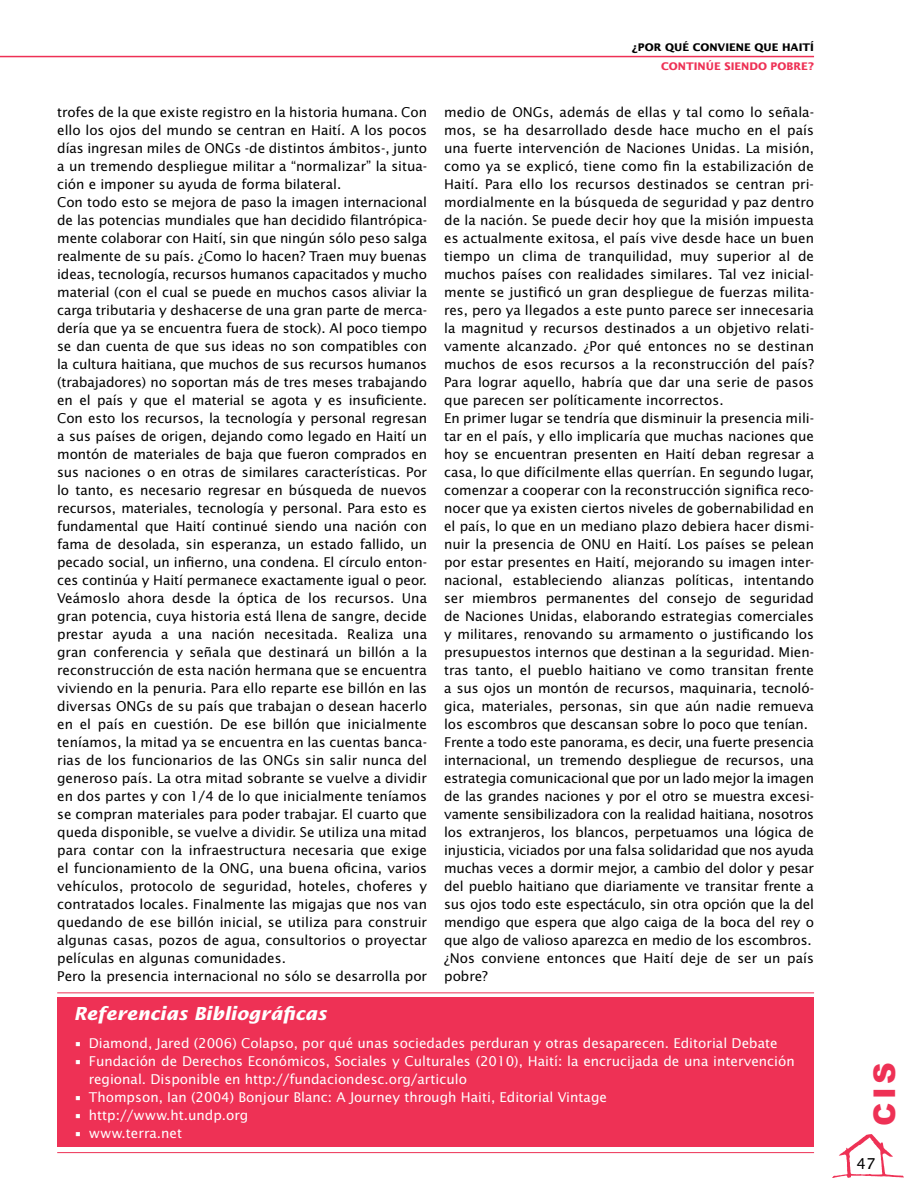
<style>
.page{position:relative;width:910px;height:1188px;background:#fff}
.page>*{position:absolute;margin:0;border:0;box-sizing:border-box;transform-origin:0 0}
.t1{font:900 30px "Arial";color:#ee3155}
.t2{font:italic 700 18px "Lucida Sans";color:#fff}
.t3{font:15px "Lucida Sans";color:#000}
.t4{font:13.5px/18px "Lucida Sans";letter-spacing:-.005em;color:#000}
.t5{font:13.5px/18px "Lucida Sans";color:#fff}
.t6{font:700 10.5px "Lucida Sans";color:#000}
.t7{font:700 10.5px "Lucida Sans";color:#ee3155}
</style>
<div class="page">
<svg style="left:832px;top:1134px;width:71px;height:44px"></svg>
<div style="left:57px;top:998px;width:756px;height:149px;background:#ee3155"></div>
<hr style="left:57px;top:1152px;width:757px;height:1px;background:#ee3155">
<hr style="left:57px;top:992px;width:757px;height:1px;background:#ee3155">
<hr style="left:0;top:56px;width:814px;height:1px;background:#ee3155">
<p class="t6" style="left:632px;top:43px;width:183px">¿POR QUÉ CONVIENE QUE HAITÍ</p>
<p class="t7" style="left:661px;top:62px;width:154px">CONTINÚE SIENDO POBRE?</p>
<p class="t4" style="left:57px;top:104px;width:371px">trofes de la que existe registro en la historia humana. Con ello los ojos del mundo se centran en Haití. A los pocos días ingresan miles de ONGs -de distintos ámbitos-, junto a un tremendo despliegue militar a “normalizar” la situa&shy;ción e imponer su ayuda de forma bilateral.<br>Con todo esto se mejora de paso la imagen internacional de las potencias mundiales que han decidido filantrópica&shy;mente colaborar con Haití, sin que ningún sólo peso salga realmente de su país. ¿Como lo hacen? Traen muy buenas ideas, tecnología, recursos humanos capacitados y mucho material (con el cual se puede en muchos casos aliviar la carga tributaria y deshacerse de una gran parte de merca&shy;dería que ya se encuentra fuera de stock). Al poco tiempo se dan cuenta de que sus ideas no son compatibles con la cultura haitiana, que muchos de sus recursos humanos (trabajadores) no soportan más de tres meses trabajando en el país y que el material se agota y es insuficiente.<br>Con esto los recursos, la tecnología y personal regresan a sus países de origen, dejando como legado en Haití un montón de materiales de baja que fueron comprados en sus naciones o en otras de similares características. Por lo tanto, es necesario regresar en búsqueda de nuevos recursos, materiales, tecnología y personal. Para esto es fundamental que Haití continué siendo una nación con fama de desolada, sin esperanza, un estado fallido, un pecado social, un infierno, una condena. El círculo enton&shy;ces continúa y Haití permanece exactamente igual o peor.<br>Veámoslo ahora desde la óptica de los recursos. Una gran potencia, cuya historia está llena de sangre, decide prestar ayuda a una nación necesitada. Realiza una gran conferencia y señala que destinará un billón a la reconstrucción de esta nación hermana que se encuentra viviendo en la penuria. Para ello reparte ese billón en las diversas ONGs de su país que trabajan o desean hacerlo en el país en cuestión. De ese billón que inicialmente teníamos, la mitad ya se encuentra en las cuentas banca&shy;rias de los funcionarios de las ONGs sin salir nunca del generoso país. La otra mitad sobrante se vuelve a dividir en dos partes y con 1/4 de lo que inicialmente teníamos se compran materiales para poder trabajar. El cuarto que queda disponible, se vuelve a dividir. Se utiliza una mitad para contar con la infraestructura necesaria que exige el funcionamiento de la ONG, una buena oficina, varios vehículos, protocolo de seguridad, hoteles, choferes y contratados locales. Finalmente las migajas que nos van quedando de ese billón inicial, se utiliza para construir algunas casas, pozos de agua, consultorios o proyectar películas en algunas comunidades.<br>Pero la presencia internacional no sólo se desarrolla por</p>
<p class="t4" style="left:444px;top:104px;width:371px">medio de ONGs, además de ellas y tal como lo señala&shy;mos, se ha desarrollado desde hace mucho en el país una fuerte intervención de Naciones Unidas. La misión, como ya se explicó, tiene como fin la estabilización de Haití. Para ello los recursos destinados se centran pri&shy;mordialmente en la búsqueda de seguridad y paz dentro de la nación. Se puede decir hoy que la misión impuesta es actualmente exitosa, el país vive desde hace un buen tiempo un clima de tranquilidad, muy superior al de muchos países con realidades similares. Tal vez inicial&shy;mente se justificó un gran despliegue de fuerzas milita&shy;res, pero ya llegados a este punto parece ser innecesaria la magnitud y recursos destinados a un objetivo relati&shy;vamente alcanzado. ¿Por qué entonces no se destinan muchos de esos recursos a la reconstrucción del país?<br>Para lograr aquello, habría que dar una serie de pasos que parecen ser políticamente incorrectos.<br>En primer lugar se tendría que disminuir la presencia mili&shy;tar en el país, y ello implicaría que muchas naciones que hoy se encuentran presenten en Haití deban regresar a casa, lo que difícilmente ellas querrían. En segundo lugar, comenzar a cooperar con la reconstrucción significa reco&shy;nocer que ya existen ciertos niveles de gobernabilidad en el país, lo que en un mediano plazo debiera hacer dismi&shy;nuir la presencia de ONU en Haití. Los países se pelean por estar presentes en Haití, mejorando su imagen inter&shy;nacional, estableciendo alianzas políticas, intentando ser miembros permanentes del consejo de seguridad de Naciones Unidas, elaborando estrategias comerciales y militares, renovando su armamento o justificando los presupuestos internos que destinan a la seguridad. Mien&shy;tras tanto, el pueblo haitiano ve como transitan frente a sus ojos un montón de recursos, maquinaria, tecnoló&shy;gica, materiales, personas, sin que aún nadie remueva los escombros que descansan sobre lo poco que tenían.<br>Frente a todo este panorama, es decir, una fuerte presencia internacional, un tremendo despliegue de recursos, una estrategia comunicacional que por un lado mejor la imagen de las grandes naciones y por el otro se muestra excesi&shy;vamente sensibilizadora con la realidad haitiana, nosotros los extranjeros, los blancos, perpetuamos una lógica de injusticia, viciados por una falsa solidaridad que nos ayuda muchas veces a dormir mejor, a cambio del dolor y pesar del pueblo haitiano que diariamente ve transitar frente a sus ojos todo este espectáculo, sin otra opción que la del mendigo que espera que algo caiga de la boca del rey o que algo de valioso aparezca en medio de los escombros. ¿Nos conviene entonces que Haití deje de ser un país pobre?</p>
<h2 class="t2" style="left:74px;top:1006px;width:254px">Referencias Bibliográficas</h2>
<p class="t5" style="left:74px;top:1036px;width:705px">• Diamond, Jared (2006) Colapso, por qué unas sociedades perduran y otras desaparecen. Editorial Debate</p>
<p class="t5" style="left:89px;top:1054px;width:707px;text-indent:-15px">• Fundación de Derechos Económicos, Sociales y Culturales (2010), Haití: la encrucijada de una intervención regional. Disponible en http://fundaciondesc.org/articulo</p>
<p class="t5" style="left:74px;top:1090px;width:534px">• Thompson, Ian (2004) Bonjour Blanc: A Journey through Haiti, Editorial Vintage</p>
<p class="t5" style="left:74px;top:1108px;width:176px">• http://www.ht.undp.org</p>
<p class="t5" style="left:74px;top:1126px;width:110px">• www.terra.net</p>
<h1 class="t1" style="left:867px;top:1126px;width:25px;rotate:-90deg">-</h1>
<p class="t3" style="left:856px;top:1157px;width:20px">47</p>
</div>
